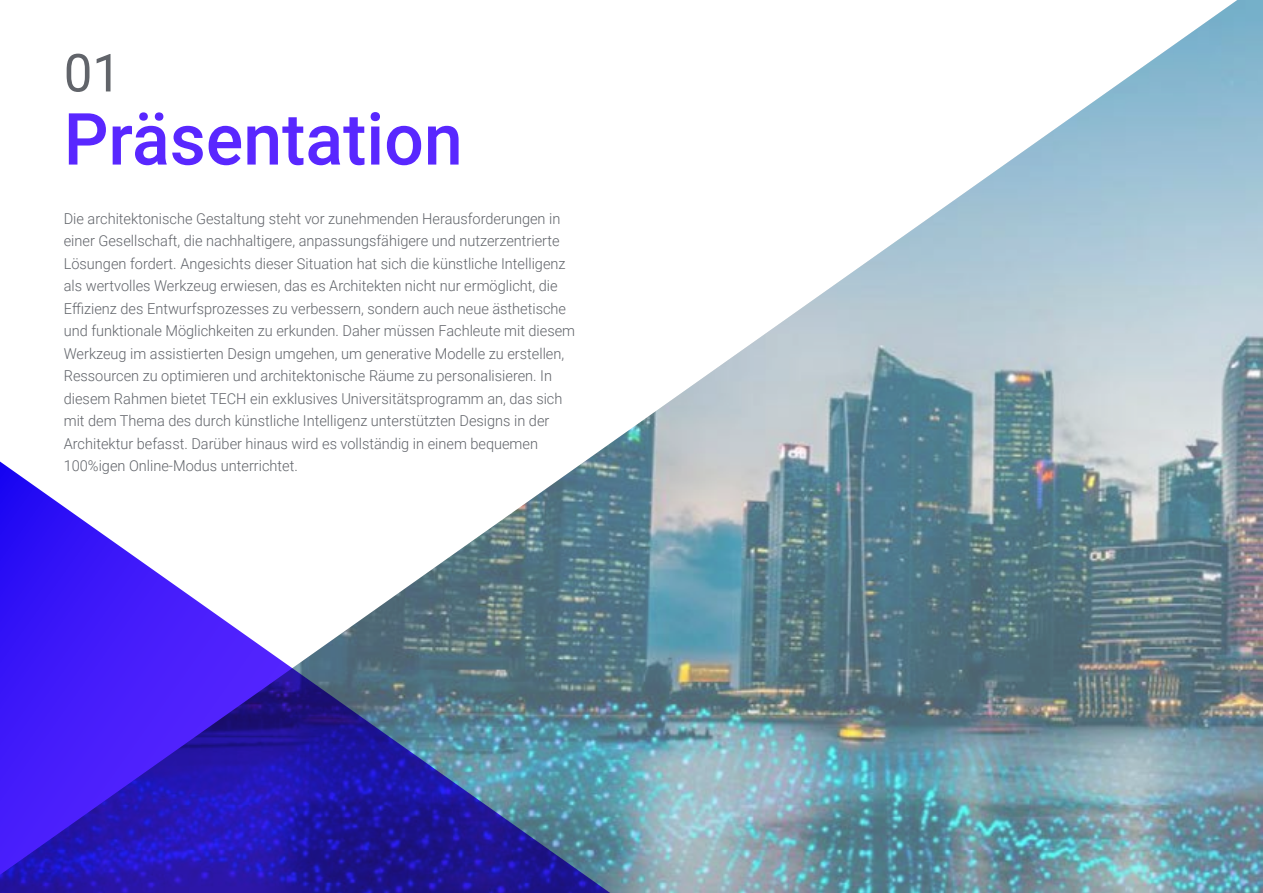
<style>
.page{position:relative;width:1263px;height:893px;background:#fff}
.page>*{position:absolute;margin:0;border:0;box-sizing:border-box;transform-origin:0 0}
.t1{font:500 72px "Roboto";color:#5927ff}
.t2{font:52.5px "Roboto";color:#61646a}
.t3{font:300 15px/22.5px "Roboto";color:#61646a}
</style>
<div class="page">
<img style="left:606px;top:0;width:657px;height:893px">
<svg style="left:0;top:446px;width:640px;height:447px"></svg>
<h2 class="t2" style="left:64px;top:36px;width:59px">01</h2>
<h1 class="t1" style="left:64px;top:89px;width:400px">Präsentation</h1>
<p class="t3" style="left:64px;top:207px;width:513px">Die architektonische Gestaltung steht vor zunehmenden Herausforderungen in einer Gesellschaft, die nachhaltigere, anpassungsfähigere und nutzerzentrierte Lösungen fordert. Angesichts dieser Situation hat sich die künstliche Intelligenz als wertvolles Werkzeug erwiesen, das es Architekten nicht nur ermöglicht, die Effizienz des Entwurfsprozesses zu verbessern, sondern auch neue ästhetische und funktionale Möglichkeiten zu erkunden. Daher müssen Fachleute mit diesem Werkzeug im assistierten Design umgehen, um generative Modelle zu erstellen, Ressourcen zu optimieren und architektonische Räume zu personalisieren. In diesem Rahmen bietet TECH ein exklusives Universitätsprogramm an, das sich mit dem Thema des durch künstliche Intelligenz unterstützten Designs in der Architektur befasst. Darüber hinaus wird es vollständig in einem bequemen 100%igen Online-Modus unterrichtet.</p>
</div>
